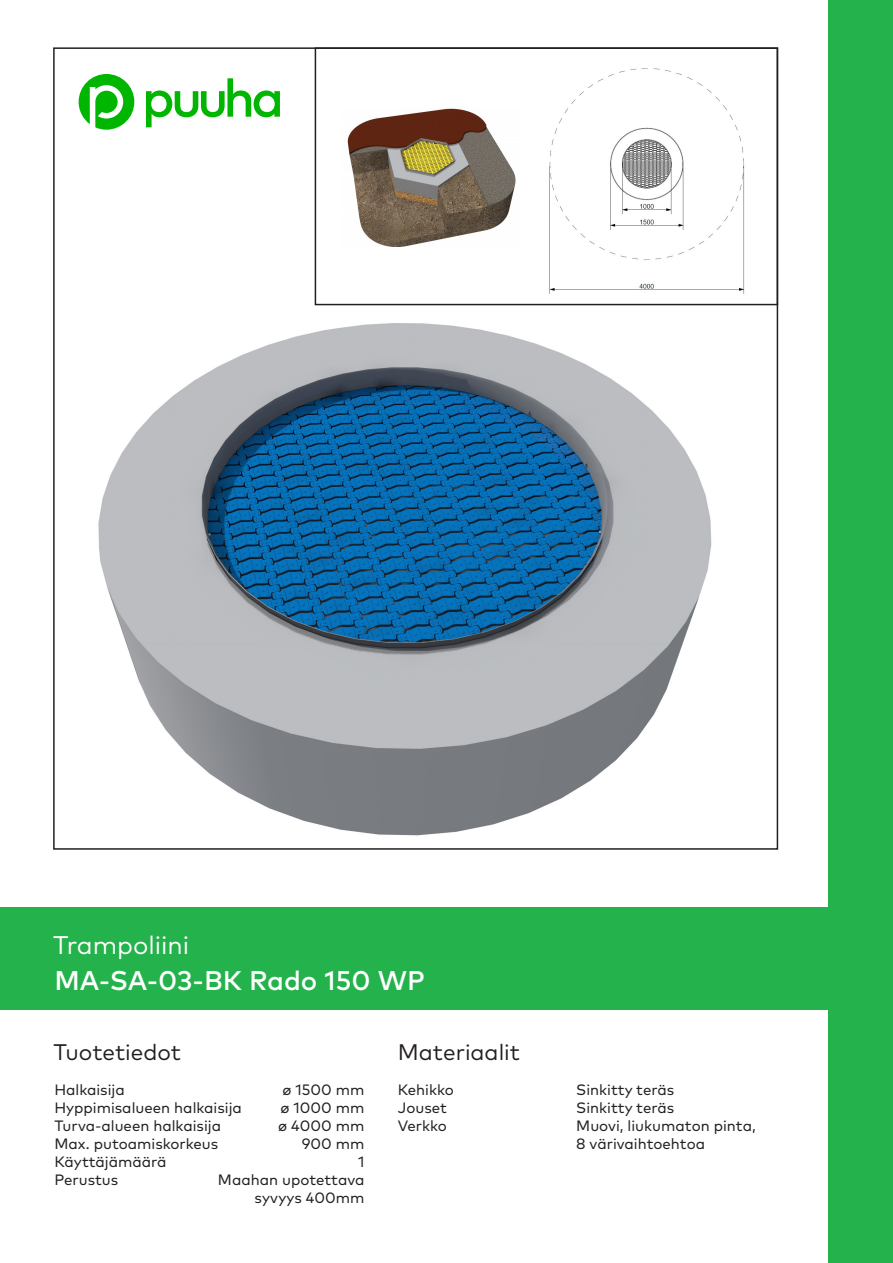
<style>
.page{position:relative;width:893px;height:1263px;background:#fff}
.page>*{position:absolute;margin:0;border:0;box-sizing:border-box;transform-origin:0 0}
.TUOTENUMERO{font:500 27px "Mark Pro";color:#fff}
.TUOTERYHMÄ{font:25.5px "Mark Pro";color:#fff}
.TUOTE_MATERIAALI{font:22.5px "Mark Pro";color:#231f20}
.Tiedot{font:15px "Mark Pro";color:#231f20}
.Numerot{font:15px "Mark Pro";color:#231f20}
</style>
<div class="page">
<img style="left:549px;top:68px;width:196px;height:226px">
<img style="left:98px;top:323px;width:614px;height:513px">
<div style="left:828px;top:0;width:65px;height:1263px;background:#23b24b"></div>
<div style="left:0;top:907px;width:884px;height:102px;background:#23b24b"></div>
<svg style="left:79px;top:74px;width:55px;height:56px"></svg>
<svg style="left:146px;top:78px;width:134px;height:49px"></svg>
<div style="left:315px;top:47px;width:463px;height:258px;border:2px solid #231f20"></div>
<img style="left:347px;top:108px;width:169px;height:139px">
<p class="TUOTERYHMÄ" style="left:53px;top:926px;width:138px">Trampoliini</p>
<p class="TUOTENUMERO" style="left:54px;top:960px;width:372px">MA-SA-03-BK Rado 150 WP</p>
<p class="TUOTE_MATERIAALI" style="left:53px;top:1035px;width:129px">Tuotetiedot</p>
<p class="TUOTE_MATERIAALI" style="left:398px;top:1035px;width:124px">Materiaalit</p>
<p class="Tiedot" style="left:54px;top:1078px;width:72px">Halkaisija</p>
<p class="Tiedot" style="left:54px;top:1096px;width:189px">Hyppimisalueen halkaisija</p>
<p class="Tiedot" style="left:54px;top:1114px;width:168px">Turva-alueen halkaisija</p>
<p class="Tiedot" style="left:54px;top:1132px;width:165px">Max. putoamiskorkeus</p>
<p class="Tiedot" style="left:54px;top:1150px;width:114px">Käyttäjämäärä</p>
<p class="Tiedot" style="left:54px;top:1168px;width:65px">Perustus</p>
<p class="Tiedot" style="left:398px;top:1078px;width:58px">Kehikko</p>
<p class="Tiedot" style="left:398px;top:1096px;width:51px">Jouset</p>
<p class="Tiedot" style="left:398px;top:1114px;width:51px">Verkko</p>
<p class="Numerot" style="left:282px;top:1078px;width:84px">ø 1500 mm</p>
<p class="Numerot" style="left:280px;top:1096px;width:85px">ø 1000 mm</p>
<p class="Numerot" style="left:278px;top:1114px;width:88px">ø 4000 mm</p>
<p class="Numerot" style="left:302px;top:1132px;width:64px">900 mm</p>
<p class="Numerot" style="left:358px;top:1150px;width:8px">1</p>
<p class="Numerot" style="left:218px;top:1168px;width:148px">Maahan upotettava</p>
<p class="Numerot" style="left:255px;top:1186px;width:111px">syvyys 400mm</p>
<p class="Tiedot" style="left:576px;top:1078px;width:99px">Sinkitty teräs</p>
<p class="Tiedot" style="left:576px;top:1096px;width:99px">Sinkitty teräs</p>
<p class="Tiedot" style="left:576px;top:1114px;width:181px">Muovi, liukumaton pinta,</p>
<p class="Tiedot" style="left:576px;top:1132px;width:130px">8 värivaihtoehtoa</p>
</div>
